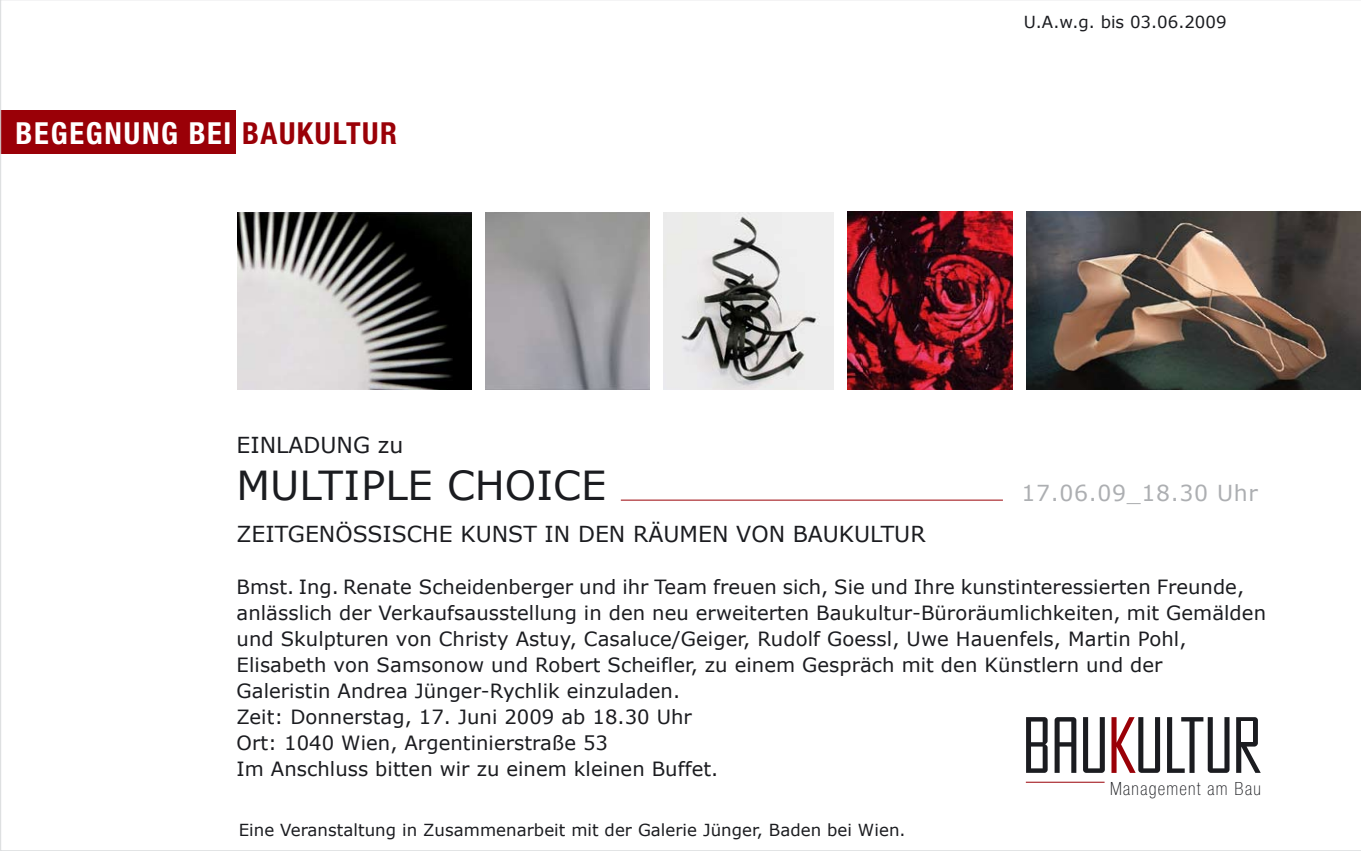
<style>
.page{position:relative;width:1361px;height:851px;background:#fff}
.page>*{position:absolute;margin:0;border:0;box-sizing:border-box;transform-origin:0 0}
.t1{font:40px "Verdana";color:#1b1c20}
.t2{font:700 condensed 30.4px "Helvetica Neue";letter-spacing:.05em;color:#fff}
.t3{font:22px "Verdana";color:#1b1c20}
.t4{font:22px "Verdana";letter-spacing:.03em;color:#adafb2}
.t5{font:19.6px/26px "Verdana";letter-spacing:.005em;color:#1b1c20}
.t6{font:100 condensed 18.2px "Helvetica Neue";letter-spacing:.07em;color:#1b1c20}
.t7{font:16.6px "Verdana";letter-spacing:.005em;color:#1b1c20}
.s1{color:#9a0007}
</style>
<div class="page">
<div style="left:1px;top:111px;width:235px;height:43px;background:#9a0007"></div>
<hr style="left:621px;top:499px;width:382px;height:1px;background:#9a0007">
<svg style="left:1111px;top:717px;width:49px;height:55px"></svg>
<svg style="left:1083px;top:717px;width:22px;height:55px"></svg>
<svg style="left:1167px;top:717px;width:62px;height:55px"></svg>
<svg style="left:1054px;top:717px;width:22px;height:55px"></svg>
<svg style="left:1026px;top:717px;width:21px;height:55px"></svg>
<svg style="left:1236px;top:717px;width:24px;height:55px"></svg>
<div style="left:1241px;top:721px;width:12px;height:21px;background:#fff"></div>
<hr style="left:1026px;top:781px;width:78px;height:1px;background:#9a0007">
<img style="left:485px;top:212px;width:164px;height:177px">
<img style="left:237px;top:212px;width:234px;height:177px">
<img style="left:663px;top:212px;width:171px;height:177px">
<img style="left:1026px;top:212px;width:335px;height:177px">
<img style="left:848px;top:212px;width:164px;height:177px">
<h2 class="t2" style="left:15px;top:115px;width:383px">BEGEGNUNG BEI <span class="s1">BAUKULTUR</span></h2>
<p class="t7" style="left:1024px;top:11px;width:204px">U.A.w.g. bis 03.06.2009</p>
<p class="t3" style="left:237px;top:430px;width:168px">EINLADUNG zu</p>
<h1 class="t1" style="left:237px;top:460px;width:371px">MULTIPLE CHOICE</h1>
<p class="t3" style="left:237px;top:520px;width:690px">ZEITGENÖSSISCHE KUNST IN DEN RÄUMEN VON BAUKULTUR</p>
<p class="t4" style="left:1021px;top:479px;width:238px">17.06.09_18.30 Uhr</p>
<p class="t5" style="left:237px;top:573px;width:1031px">Bmst. Ing. Renate Scheidenberger und ihr Team freuen sich, Sie und Ihre kunstinteressierten Freunde, anlässlich der Verkaufsausstellung in den neu erweiterten Baukultur-Büroräumlichkeiten, mit Gemälden und Skulpturen von Christy Astuy, Casaluce/Geiger, Rudolf Goessl, Uwe Hauenfels, Martin Pohl, Elisabeth von Samsonow und Robert Scheifler, zu einem Gespräch mit den Künstlern und der<br>Galeristin Andrea Jünger-Rychlik einzuladen.<br>Zeit: Donnerstag, 17. Juni 2009 ab 18.30 Uhr<br>Ort: 1040 Wien, Argentinierstraße 53<br>Im Anschluss bitten wir zu einem kleinen Buffet.</p>
<p class="t7" style="left:239px;top:819px;width:668px">Eine Veranstaltung in Zusammenarbeit mit der Galerie Jünger, Baden bei Wien.</p>
<p class="t6" style="left:1110px;top:777px;width:152px">Management am Bau</p>
</div>
